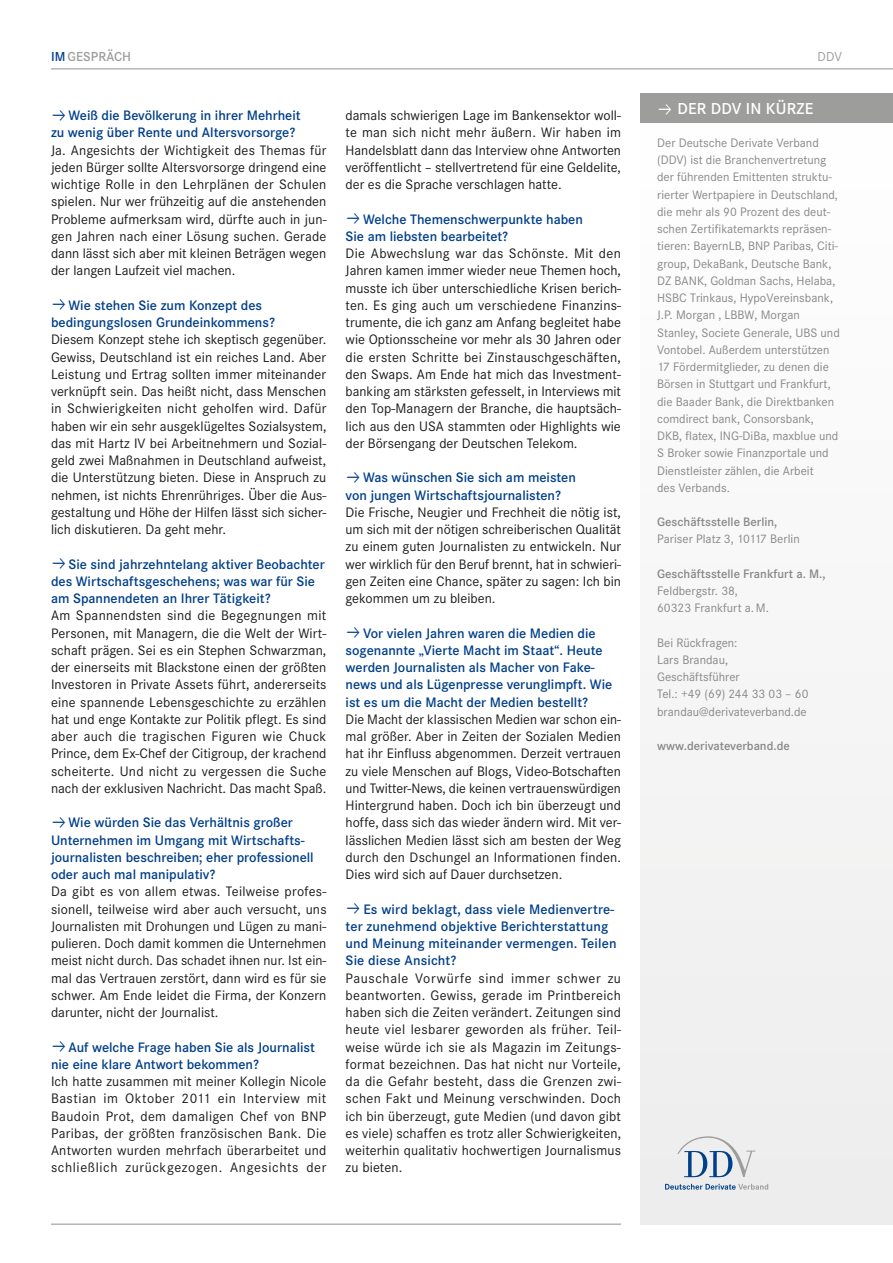
<style>
.page{position:relative;width:893px;height:1263px;background:#fff}
.page>*{position:absolute;margin:0;border:0;box-sizing:border-box;transform-origin:0 0}
.t1{font:16.5px "Corporate STOT Dem";letter-spacing:.01em;color:#fff}
.t2{font:14.25px/17.2px "Corporate STOT";color:#1a1a18;text-align:justify}
.t3{font:14.25px/17.2px "Corporate STOT Dem";color:#003f89}
.t4{font:13.5px "Corporate STOT Dem";letter-spacing:.01em;color:#9d9d9c}
.t5{font:13.5px "Corporate STOT";color:#9d9d9c}
.t6{font:12.75px/17.2px "Corporate STOT";color:#878786}
.t7{font:12.75px "Corporate STOT Dem";color:#878786}
.s1{color:#003f89}
</style>
<div class="page">
<div style="left:640px;top:86px;width:253px;height:1139px;background:#f6f6f6"></div>
<hr style="left:51px;top:68px;width:842px;height:1px;background:#9d9d9c">
<div style="left:640px;top:94px;width:253px;height:29px;background:#9d9d9c"></div>
<svg style="left:677px;top:1136px;width:78px;height:41px"></svg>
<svg style="left:665px;top:1184px;width:103px;height:6px"></svg>
<hr style="left:51px;top:1223px;width:570px;height:2px;background:#9d9d9c">
<p class="t4" style="left:51px;top:49px;width:82px"><span class="s1">IM</span>GESPRÄCH</p>
<p class="t5" style="left:817px;top:49px;width:26px">DDV</p>
<p class="t3" style="left:51px;top:107px;width:251px;text-indent:17px">Weiß die Bevölkerung in ihrer Mehrheit zu wenig über Rente und Altersvorsorge?</p>
<p class="t2" style="left:51px;top:141px;width:277px">Ja. Angesichts der Wichtigkeit des Themas für jeden Bürger sollte Altersvorsorge dringend eine wichtige Rolle in den Lehrplänen der Schulen spielen. Nur wer frühzeitig auf die anstehenden Probleme aufmerksam wird, dürfte auch in jun&shy;gen Jahren nach einer Lösung suchen. Gerade dann lässt sich aber mit kleinen Beträgen wegen der langen Laufzeit viel machen.</p>
<p class="t3" style="left:51px;top:297px;width:225px;text-align:center">Wie stehen Sie zum Konzept des bedingungslosen Grundeinkommens?</p>
<p class="t2" style="left:51px;top:331px;width:277px">Diesem Konzept stehe ich skeptisch gegenüber.<br>Gewiss, Deutschland ist ein reiches Land. Aber Leistung und Ertrag sollten immer miteinander verknüpft sein. Das heißt nicht, dass Menschen in Schwierigkeiten nicht geholfen wird. Dafür haben wir ein sehr ausgeklügeltes Sozialsystem, das mit Hartz IV bei Arbeitnehmern und Sozial&shy;geld zwei Maßnahmen in Deutschland aufweist, die Unterstützung bieten. Diese in Anspruch zu nehmen, ist nichts Ehrenrühriges. Über die Aus&shy;gestaltung und Höhe der Hilfen lässt sich sicher&shy;lich diskutieren. Da geht mehr.</p>
<p class="t3" style="left:51px;top:555px;width:275px;text-indent:17px">Sie sind jahrzehntelang aktiver Beobachter des Wirtschaftsgeschehens; was war für Sie am Spannendeten an Ihrer Tätigkeit?</p>
<p class="t2" style="left:51px;top:607px;width:277px">Am Spannendsten sind die Begegnungen mit Personen, mit Managern, die die Welt der Wirt&shy;schaft prägen. Sei es ein Stephen Schwarzman, der einerseits mit Blackstone einen der größten Investoren in Private Assets führt, andererseits eine spannende Lebensgeschichte zu erzählen hat und enge Kontakte zur Politik pflegt. Es sind aber auch die tragischen Figuren wie Chuck Prince, dem Ex-Chef der Citigroup, der krachend scheiterte. Und nicht zu vergessen die Suche nach der exklusiven Nachricht. Das macht Spaß.</p>
<p class="t3" style="left:51px;top:814px;width:264px;text-indent:17px">Wie würden Sie das Verhältnis großer Unternehmen im Umgang mit Wirtschafts&shy;journalisten beschreiben; eher professionell oder auch mal manipulativ?</p>
<p class="t2" style="left:51px;top:883px;width:277px">Da gibt es von allem etwas. Teilweise profes&shy;sionell, teilweise wird aber auch versucht, uns Journalisten mit Drohungen und Lügen zu mani&shy;pulieren. Doch damit kommen die Unternehmen meist nicht durch. Das schadet ihnen nur. Ist ein&shy;mal das Vertrauen zerstört, dann wird es für sie schwer. Am Ende leidet die Firma, der Konzern darunter, nicht der Journalist.</p>
<p class="t3" style="left:51px;top:1038px;width:265px;text-indent:17px">Auf welche Frage haben Sie als Journalist nie eine klare Antwort bekommen?</p>
<p class="t2" style="left:51px;top:1073px;width:277px">Ich hatte zusammen mit meiner Kollegin Nicole Bastian im Oktober 2011 ein Interview mit Baudoin Prot, dem damaligen Chef von BNP Paribas, der größten französischen Bank. Die Antworten wurden mehrfach überarbeitet und schließlich zurückgezogen. Angesichts der</p>
<p class="t2" style="left:346px;top:107px;width:277px">damals schwierigen Lage im Bankensektor woll&shy;te man sich nicht mehr äußern. Wir haben im Handelsblatt dann das Interview ohne Antworten veröffentlicht – stellvertretend für eine Geldelite, der es die Sprache verschlagen hatte.</p>
<p class="t3" style="left:346px;top:210px;width:239px;text-indent:17px">Welche Themenschwerpunkte haben<br>Sie am liebsten bearbeitet?</p>
<p class="t2" style="left:346px;top:245px;width:277px">Die Abwechslung war das Schönste. Mit den Jahren kamen immer wieder neue Themen hoch, musste ich über unterschiedliche Krisen berich&shy;ten. Es ging auch um verschiedene Finanzins&shy;trumente, die ich ganz am Anfang begleitet habe wie Optionsscheine vor mehr als 30 Jahren oder die ersten Schritte bei Zinstauschgeschäften, den Swaps. Am Ende hat mich das Investment&shy;banking am stärksten gefesselt, in Interviews mit den Top-Managern der Branche, die hauptsäch&shy;lich aus den USA stammten oder Highlights wie der Börsengang der Deutschen Telekom.</p>
<p class="t3" style="left:346px;top:469px;width:232px;text-indent:17px">Was wünschen Sie sich am meisten von jungen Wirtschaftsjournalisten?</p>
<p class="t2" style="left:346px;top:504px;width:277px">Die Frische, Neugier und Frechheit die nötig ist, um sich mit der nötigen schreiberischen Qualität zu einem guten Journalisten zu entwickeln. Nur wer wirklich für den Beruf brennt, hat in schwieri&shy;gen Zeiten eine Chance, später zu sagen: Ich bin gekommen um zu bleiben.</p>
<p class="t3" style="left:346px;top:624px;width:268px;text-indent:17px">Vor vielen Jahren waren die Medien die sogenannte „Vierte Macht im Staat“. Heute werden Journalisten als Macher von Fake&shy;news und als Lügenpresse verunglimpft. Wie ist es um die Macht der Medien bestellt?</p>
<p class="t2" style="left:346px;top:711px;width:277px">Die Macht der klassischen Medien war schon ein&shy;mal größer. Aber in Zeiten der Sozialen Medien hat ihr Einfluss abgenommen. Derzeit vertrauen zu viele Menschen auf Blogs, Video-Botschaften und Twitter-News, die keinen vertrauenswürdigen Hintergrund haben. Doch ich bin überzeugt und hoffe, dass sich das wieder ändern wird. Mit ver&shy;lässlichen Medien lässt sich am besten der Weg durch den Dschungel an Informationen finden.<br>Dies wird sich auf Dauer durchsetzen.</p>
<p class="t3" style="left:346px;top:900px;width:272px;text-indent:18px">Es wird beklagt, dass viele Medienvertre&shy;ter zunehmend objektive Berichterstattung und Meinung miteinander vermengen. Teilen Sie diese Ansicht?</p>
<p class="t2" style="left:346px;top:969px;width:277px">Pauschale Vorwürfe sind immer schwer zu beantworten. Gewiss, gerade im Printbereich haben sich die Zeiten verändert. Zeitungen sind heute viel lesbarer geworden als früher. Teil&shy;weise würde ich sie als Magazin im Zeitungs&shy;format bezeichnen. Das hat nicht nur Vorteile, da die Gefahr besteht, dass die Grenzen zwi&shy;schen Fakt und Meinung verschwinden. Doch ich bin überzeugt, gute Medien (und davon gibt es viele) schaffen es trotz aller Schwierigkeiten, weiterhin qualitativ hochwertigen Journalismus zu bieten.</p>
<p class="t1" style="left:677px;top:99px;width:138px">DER DDV IN KÜRZE</p>
<p class="t6" style="left:657px;top:134px;width:184px">Der Deutsche Derivate Verband (DDV) ist die Branchenvertretung der führenden Emittenten struktu&shy;rierter Wertpapiere in Deutschland, die mehr als 90 Prozent des deut&shy;schen Zertifikatemarkts repräsen&shy;tieren: BayernLB, BNP Paribas, Citi&shy;group, DekaBank, Deutsche Bank,<br>DZ BANK, Goldman Sachs, Helaba,<br>HSBC Trinkaus, HypoVereinsbank,<br>J.P. Morgan , LBBW, Morgan<br>Stanley, Societe Generale, UBS und<br>Vontobel. Außerdem unterstützen<br>17 Fördermitglieder, zu denen die<br>Börsen in Stuttgart und Frankfurt, die Baader Bank, die Direktbanken comdirect bank, Consorsbank,<br>DKB, flatex, ING-DiBa, maxblue und<br>S Broker sowie Finanzportale und<br>Dienstleister zählen, die Arbeit<br>des Verbands.</p>
<p class="t7" style="left:657px;top:515px;width:122px">Geschäftsstelle Berlin,</p>
<p class="t6" style="left:657px;top:531px;width:144px">Pariser Platz 3, 10117 Berlin</p>
<p class="t7" style="left:657px;top:566px;width:170px">Geschäftsstelle Frankfurt a. M.,</p>
<p class="t6" style="left:657px;top:582px;width:113px">Feldbergstr. 38,<br>60323 Frankfurt a. M.</p>
<p class="t6" style="left:657px;top:634px;width:153px">Bei Rückfragen:<br>Lars Brandau,<br>Geschäftsführer<br>Tel.: +49 (69) 244 33 03 – 60 brandau@derivateverband.de</p>
<p class="t7" style="left:657px;top:738px;width:134px">www.derivateverband.de</p>
</div>
